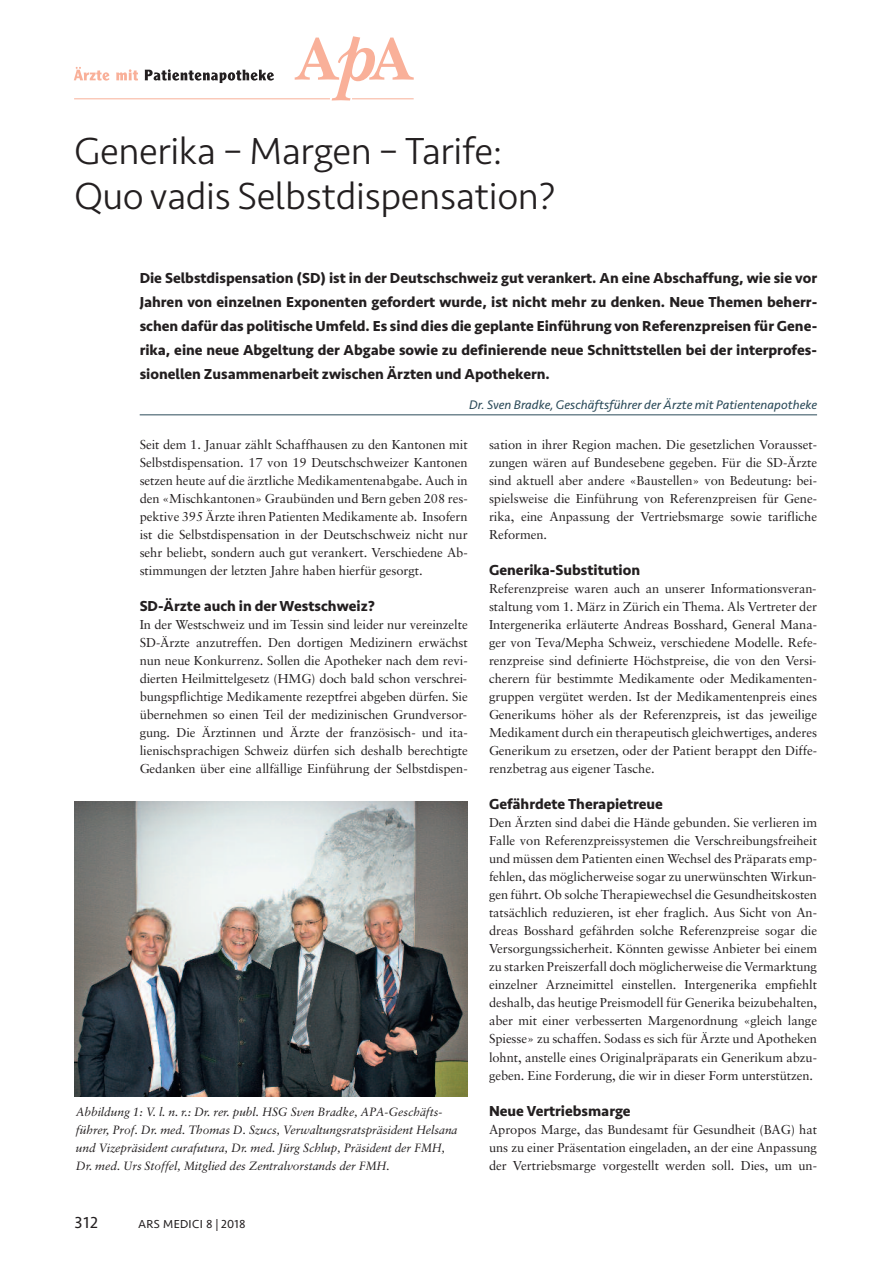
<style>
.page{position:relative;width:893px;height:1263px;background:#fff}
.page>*{position:absolute;margin:0;border:0;box-sizing:border-box;transform-origin:0 0}
.t1{font:300 39px/45px "Seravek";letter-spacing:-.01em;color:#231f20}
.t2{font:16.5px "Seravek";color:#231f20}
.t3{font:700 15px/24px "Seravek";color:#231f20;text-align:justify}
.t4{font:12.9px/18px "Sabon";letter-spacing:-.005em;color:#231f20;text-align:justify}
.t5{font:italic 12.9px "Seravek";color:#2c4b59}
.t6{font:italic 12px/18px "Sabon";letter-spacing:-.005em;color:#231f20}
.t7{font:12px "Seravek";letter-spacing:.025em;color:#231f20}
</style>
<div class="page">
<svg style="left:295px;top:36px;width:119px;height:65px"></svg>
<svg style="left:74px;top:67px;width:36px;height:14px"></svg>
<svg style="left:116px;top:69px;width:22px;height:11px"></svg>
<svg style="left:145px;top:69px;width:129px;height:14px"></svg>
<hr style="left:74px;top:99px;width:256px;height:1px;background:#f9b099">
<hr style="left:352px;top:99px;width:62px;height:1px;background:#f9b099">
<img style="left:74px;top:801px;width:394px;height:295px">
<hr style="left:140px;top:414px;width:677px;height:1px;background:#2c4b59">
<h1 class="t1" style="left:74px;top:129px;width:483px">Generika – Margen – Tarife:<br>Quo vadis Selbstdispensation?</h1>
<p class="t3" style="left:140px;top:266px;width:679px">Die Selbstdispensation (SD) ist in der Deutschschweiz gut verankert. An eine Abschaffung, wie sie vor Jahren von einzelnen Exponenten gefordert wurde, ist nicht mehr zu denken. Neue Themen beherr&shy;schen dafür das politische Umfeld. Es sind dies die geplante Einführung von Referenzpreisen für Gene&shy;rika, eine neue Abgeltung der Abgabe sowie zu definierende neue Schnittstellen bei der interprofes&shy;sionellen Zusammenarbeit zwischen Ärzten und Apothekern.</p>
<p class="t5" style="left:469px;top:395px;width:349px">Dr. Sven Bradke, Geschäftsführer der Ärzte mit Patientenapotheke</p>
<p class="t4" style="left:140px;top:437px;width:330px">Seit dem 1. Januar zählt Schaffhausen zu den Kantonen mit Selbstdispensation. 17 von 19 Deutschschweizer Kantonen setzen heute auf die ärztliche Medikamentenabgabe. Auch in den «Mischkantonen» Graubünden und Bern geben 208 res&shy;pektive 395 Ärzte ihren Patienten Medikamente ab. Insofern ist die Selbstdispensation in der Deutschschweiz nicht nur sehr beliebt, sondern auch gut verankert. Verschiedene Ab&shy;stimmungen der letzten Jahre haben hierfür gesorgt.</p>
<p class="t3" style="left:140px;top:594px;width:237px">SD-Ärzte auch in der Westschweiz?</p>
<p class="t4" style="left:140px;top:617px;width:330px">In der Westschweiz und im Tessin sind leider nur vereinzelte SD-Ärzte anzutreffen. Den dortigen Medizinern erwächst nun neue Konkurrenz. Sollen die Apotheker nach dem revi&shy;dierten Heilmittelgesetz (HMG) doch bald schon verschrei&shy;bungspflichtige Medikamente rezeptfrei abgeben dürfen. Sie übernehmen so einen Teil der medizinischen Grundversor&shy;gung. Die Ärztinnen und Ärzte der französisch- und ita&shy;lienischsprachigen Schweiz dürfen sich deshalb berechtigte Gedanken über eine allfällige Einführung der Selbstdispen-</p>
<p class="t6" style="left:76px;top:1103px;width:383px">Abbildung 1: V. l. n. r.: Dr. rer. publ. HSG Sven Bradke, APA-Geschäfts&shy;führer, Prof. Dr. med. Thomas D. Szucs, Verwaltungsratspräsident Helsana und Vizepräsident curafutura, Dr. med. Jürg Schlup, Präsident der FMH, Dr. med. Urs Stoffel, Mitglied des Zentralvorstands der FMH.</p>
<p class="t2" style="left:74px;top:1209px;width:25px">312</p>
<p class="t7" style="left:138px;top:1214px;width:109px">ARS MEDICI 8 | 2018</p>
<p class="t4" style="left:489px;top:437px;width:330px">sation in ihrer Region machen. Die gesetzlichen Vorausset&shy;zungen wären auf Bundesebene gegeben. Für die SD-Ärzte sind aktuell aber andere «Baustellen» von Bedeutung: bei&shy;spielsweise die Einführung von Referenzpreisen für Gene&shy;rika, eine Anpassung der Vertriebsmarge sowie tarifliche Reformen.</p>
<p class="t3" style="left:489px;top:558px;width:153px">Generika-Substitution</p>
<p class="t4" style="left:489px;top:581px;width:330px">Referenzpreise waren auch an unserer Informationsveran&shy;staltung vom 1. März in Zürich ein Thema. Als Vertreter der Intergenerika erläuterte Andreas Bosshard, General Mana&shy;ger von Teva/Mepha Schweiz, verschiedene Modelle. Refe&shy;renzpreise sind definierte Höchstpreise, die von den Versi&shy;cherern für bestimmte Medikamente oder Medikamenten&shy;gruppen vergütet werden. Ist der Medikamentenpreis eines Generikums höher als der Referenzpreis, ist das jeweilige Medikament durch ein therapeutisch gleichwertiges, anderes Generikum zu ersetzen, oder der Patient berappt den Diffe&shy;renzbetrag aus eigener Tasche.</p>
<p class="t3" style="left:489px;top:792px;width:175px">Gefährdete Therapietreue</p>
<p class="t4" style="left:489px;top:815px;width:330px">Den Ärzten sind dabei die Hände gebunden. Sie verlieren im Falle von Referenzpreissystemen die Verschreibungsfreiheit und müssen dem Patienten einen Wechsel des Präparats emp&shy;fehlen, das möglicherweise sogar zu unerwünschten Wirkun&shy;gen führt. Ob solche Therapiewechsel die Gesundheitskosten tatsächlich reduzieren, ist eher fraglich. Aus Sicht von An&shy;dreas Bosshard gefährden solche Referenzpreise sogar die Versorgungssicherheit. Könnten gewisse Anbieter bei einem zu starken Preiszerfall doch möglicherweise die Vermarktung einzelner Arzneimittel einstellen. Intergenerika empfiehlt deshalb, das heutige Preismodell für Generika beizubehalten, aber mit einer verbesserten Margenordnung «gleich lange Spiesse» zu schaffen. Sodass es sich für Ärzte und Apotheken lohnt, anstelle eines Originalpräparats ein Generikum abzu&shy;geben. Eine Forderung, die wir in dieser Form unterstützen.</p>
<p class="t3" style="left:489px;top:1098px;width:143px">Neue Vertriebsmarge</p>
<p class="t4" style="left:489px;top:1121px;width:330px">Apropos Marge, das Bundesamt für Gesundheit (BAG) hat uns zu einer Präsentation eingeladen, an der eine Anpassung der Vertriebsmarge vorgestellt werden soll. Dies, um un-</p>
</div>
